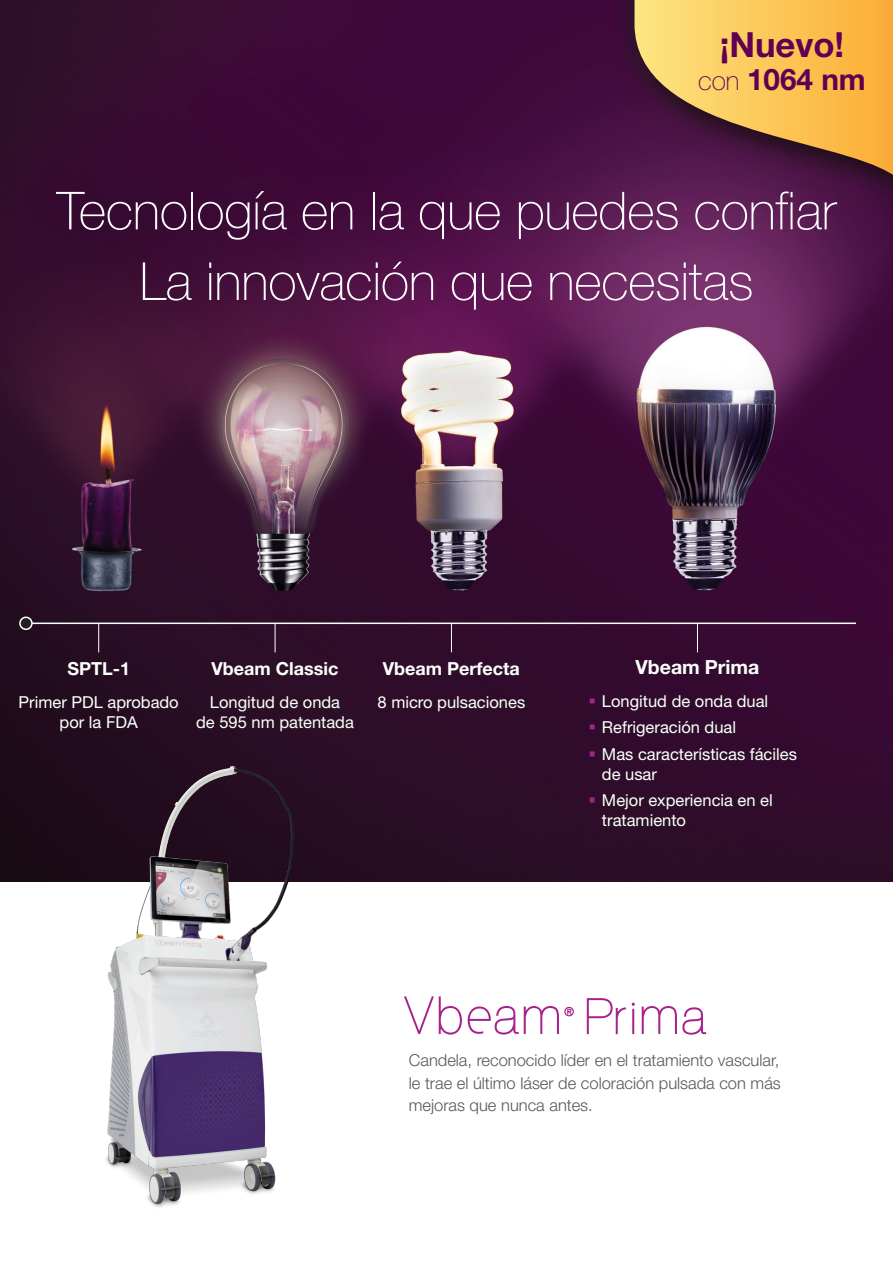
<style>
.page{position:relative;width:893px;height:1263px;background:#fff}
.page>*{position:absolute;margin:0;border:0;box-sizing:border-box;transform-origin:0 0}
.header_nr{font:100 52.5px/70.5px "Helvetica Neue LT Pro";letter-spacing:-.005em;color:#fff;text-align:center}
.Product_Name{font:700 34.65px "Helvetica Neue LT Pro";color:#610053}
.Product_Name-2{font:700 29.7px "Helvetica Neue LT Pro";color:#610053}
.Subhead{font:700 19.5px "Helvetica Neue LT Pro";color:#fff}
.Product_Name-3{font:700 18px "Helvetica Neue LT Pro";color:#fff}
.Product_Name-4{font:16.5px/19.8px "Helvetica Neue LT Std";color:#fff;text-align:center}
.Timeline_Date{font:300 16.5px/22.5px "Helvetica Neue LT Pro";color:#57585a;text-align:justify}
.s1{font-weight:100;font-size:26.4px}
.s2{color:#a6228c}
</style>
<div class="page">
<img style="left:0;top:0;width:893px;height:882px">
<img style="left:69px;top:710px;width:284px;height:497px">
<div style="left:610px;top:0;width:283px;height:230px;background:#231f20;opacity:.51"></div>
<img style="left:621px;top:0;width:272px;height:234px">
<svg style="left:634px;top:0;width:259px;height:175px;background:#c9944f"></svg>
<svg style="left:587px;top:998px;width:39px;height:36px"></svg>
<svg style="left:404px;top:996px;width:58px;height:38px"></svg>
<svg style="left:642px;top:1006px;width:64px;height:29px"></svg>
<svg style="left:468px;top:1006px;width:106px;height:28px"></svg>
<svg style="left:632px;top:1003px;width:3px;height:31px"></svg>
<hr style="left:26px;top:622px;width:830px;height:2px;background:#fff">
<div style="left:20px;top:617px;width:12px;height:12px;background:#231f20;border-radius:50%"></div>
<div style="left:19px;top:616px;width:14px;height:14px;border:2px solid #fff;border-radius:50%"></div>
<div style="left:21px;top:662px;width:158px;height:70px;background:#240c20"></div>
<svg style="left:98px;top:624px;width:1px;height:28px"></svg>
<div style="left:197px;top:662px;width:157px;height:70px;background:#2b0e26"></div>
<svg style="left:275px;top:624px;width:1px;height:28px"></svg>
<div style="left:379px;top:663px;width:146px;height:49px;background:#2f0d2b"></div>
<svg style="left:451px;top:624px;width:1px;height:28px"></svg>
<div style="left:590px;top:660px;width:207px;height:167px;background:#320b2d"></div>
<svg style="left:697px;top:624px;width:1px;height:28px"></svg>
<p class="Product_Name" style="left:720px;top:23px;width:126px">¡Nuevo!</p>
<p class="Product_Name-2" style="left:698px;top:61px;width:169px"><span class="s1">con</span> 1064 nm</p>
<p class="header_nr" style="left:57px;top:175px;width:781px">Tecnología en la que puedes confiar<br>La innovación que necesitas</p>
<p class="Product_Name-3" style="left:67px;top:657px;width:64px">SPTL-1</p>
<p class="Product_Name-4" style="left:19px;top:692px;width:162px">Primer PDL aprobado por la FDA</p>
<p class="Product_Name-3" style="left:212px;top:657px;width:128px">Vbeam Classic</p>
<p class="Product_Name-4" style="left:196px;top:692px;width:159px">Longitud de onda<br>de 595 nm patentada</p>
<p class="Product_Name-3" style="left:383px;top:657px;width:138px">Vbeam Perfecta</p>
<p class="Product_Name-4" style="left:378px;top:692px;width:149px">8 micro pulsaciones</p>
<p class="Subhead" style="left:636px;top:654px;width:125px">Vbeam Prima</p>
<p class="Product_Name-4" style="left:588px;top:691px;width:181px"><span class="s2">▪</span> Longitud de onda dual</p>
<p class="Product_Name-4" style="left:588px;top:717px;width:149px"><span class="s2">▪</span> Refrigeración dual</p>
<p class="Product_Name-4" style="left:602px;top:744px;width:196px;text-align:left;text-indent:-14px"><span class="s2">▪</span> Mas características fáciles de usar</p>
<p class="Product_Name-4" style="left:602px;top:790px;width:172px;text-align:left;text-indent:-14px"><span class="s2">▪</span> Mejor experiencia en el tratamiento</p>
<p class="Timeline_Date" style="left:409px;top:1049px;width:373px">Candela, reconocido líder en el tratamiento vascular, le trae el último láser de coloración pulsada con más mejoras que nunca antes.</p>
</div>
